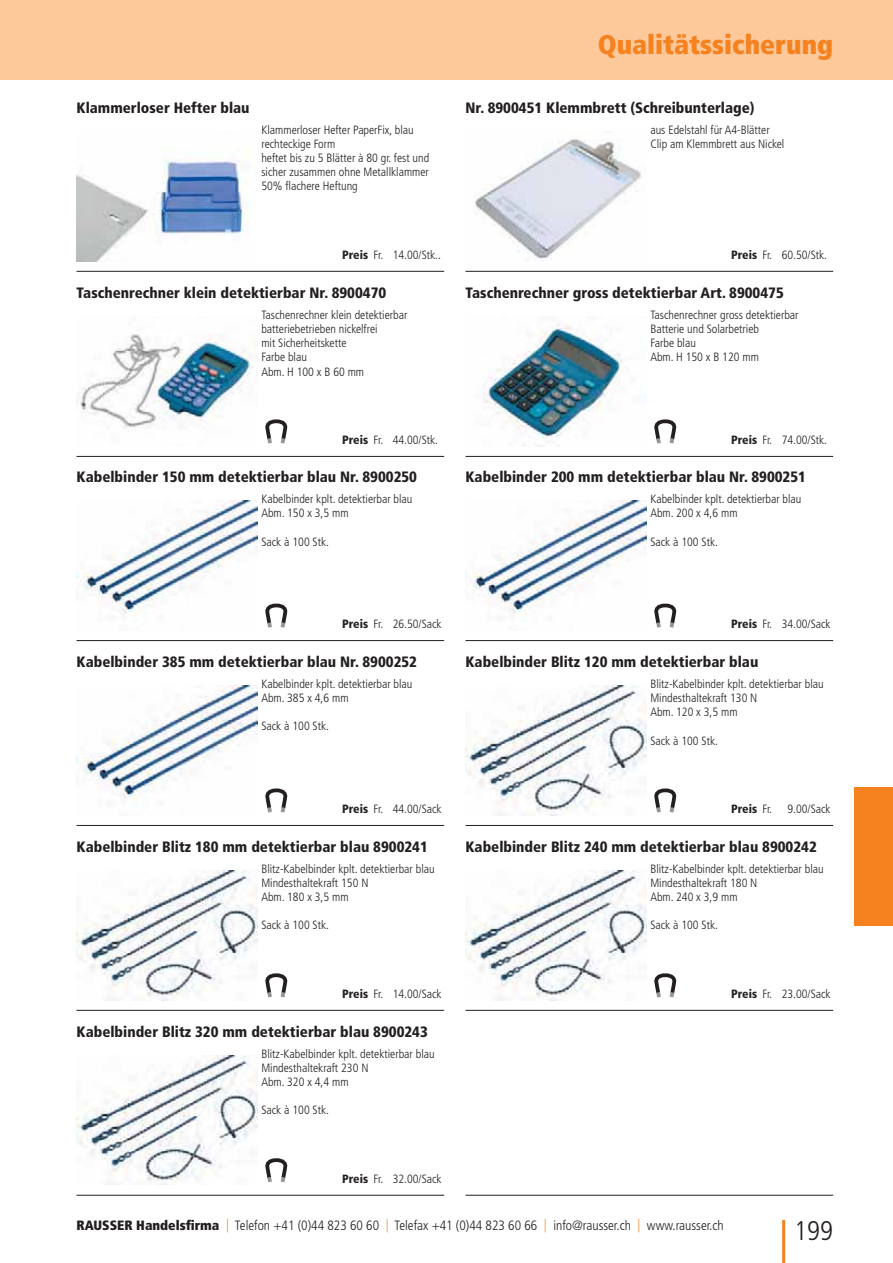
<style>
.page{position:relative;width:893px;height:1263px;background:#fff}
.page>*{position:absolute;margin:0;border:0;box-sizing:border-box;transform-origin:0 0}
.t1{font:900 condensed 27px "Frutiger LT Std";color:#f5821f}
.t2{font:300 condensed 27px "Frutiger LT Std";color:#231f20}
.t3{font:900 condensed 15px "Frutiger LT Std";color:#231f20}
.t4{font:300 condensed 13.5px "Frutiger LT Std";color:#231f20}
.t5{font:300 condensed 12px/14.1px "Frutiger LT Std";color:#231f20}
.t6{font:900 condensed 12px "Frutiger LT Std";color:#231f20}
.s1{font-weight:900}
.s2{font-weight:300}
.s3{color:#f5821f}
</style>
<div class="page">
<div style="left:0;top:0;width:893px;height:80px;background:#fdc99b"></div>
<div style="left:854px;top:787px;width:39px;height:139px;background:#f5821f"></div>
<hr style="left:782px;top:1220px;width:3px;height:43px;background:#f5821f">
<hr style="left:77px;top:271px;width:367px;height:1px;background:#231f20">
<hr style="left:465px;top:271px;width:368px;height:1px;background:#231f20">
<img style="left:77px;top:148px;width:173px;height:113px">
<img style="left:475px;top:139px;width:166px;height:122px">
<hr style="left:77px;top:1195px;width:367px;height:1px;background:#231f20">
<hr style="left:465px;top:1195px;width:368px;height:1px;background:#231f20">
<img style="left:77px;top:1055px;width:180px;height:130px">
<svg style="left:265px;top:1158px;width:23px;height:38px"></svg>
<hr style="left:77px;top:1010px;width:367px;height:1px;background:#231f20">
<hr style="left:465px;top:1010px;width:368px;height:1px;background:#231f20">
<img style="left:77px;top:871px;width:180px;height:129px">
<img style="left:465px;top:871px;width:181px;height:129px">
<svg style="left:265px;top:973px;width:23px;height:38px"></svg>
<svg style="left:654px;top:973px;width:23px;height:38px"></svg>
<hr style="left:77px;top:825px;width:367px;height:1px;background:#231f20">
<hr style="left:465px;top:825px;width:368px;height:1px;background:#231f20">
<img style="left:77px;top:686px;width:180px;height:114px">
<img style="left:465px;top:686px;width:181px;height:129px">
<svg style="left:265px;top:788px;width:23px;height:25px"></svg>
<svg style="left:654px;top:788px;width:23px;height:25px"></svg>
<hr style="left:77px;top:640px;width:367px;height:1px;background:#231f20">
<hr style="left:465px;top:640px;width:368px;height:1px;background:#231f20">
<img style="left:77px;top:501px;width:180px;height:114px">
<img style="left:465px;top:501px;width:181px;height:114px">
<svg style="left:265px;top:603px;width:23px;height:25px"></svg>
<svg style="left:654px;top:603px;width:23px;height:25px"></svg>
<hr style="left:77px;top:456px;width:367px;height:1px;background:#231f20">
<hr style="left:465px;top:456px;width:368px;height:1px;background:#231f20">
<img style="left:77px;top:334px;width:180px;height:95px">
<img style="left:482px;top:323px;width:141px;height:123px">
<svg style="left:265px;top:419px;width:23px;height:38px"></svg>
<svg style="left:654px;top:419px;width:23px;height:38px"></svg>
<h1 class="t1" style="left:598px;top:34px;width:237px">Qualitätssicherung</h1>
<p class="t3" style="left:77px;top:101px;width:175px">Klammerloser Hefter blau</p>
<p class="t3" style="left:465px;top:101px;width:291px">Nr. 8900451 Klemmbrett (Schreibunterlage)</p>
<p class="t5" style="left:261px;top:123px;width:169px">Klammerloser Hefter PaperFix, blau rechteckige Form<br>heftet bis zu 5 Blätter à 80 gr. fest und sicher zusammen ohne Metallklammer<br>50% flachere Heftung</p>
<p class="t5" style="left:650px;top:123px;width:135px">aus Edelstahl für A4-Blätter<br>Clip am Klemmbrett aus Nickel</p>
<p class="t5" style="left:342px;top:248px;width:100px"><span class="s1">Preis</span> Fr. 14.00/Stk..</p>
<p class="t5" style="left:731px;top:248px;width:97px"><span class="s1">Preis</span> Fr. 60.50/Stk.</p>
<p class="t3" style="left:77px;top:286px;width:311px">Taschenrechner klein detektierbar Nr. 8900470</p>
<p class="t3" style="left:465px;top:286px;width:320px">Taschenrechner gross detektierbar Art. 8900475</p>
<p class="t5" style="left:261px;top:309px;width:147px">Taschenrechner klein detektierbar batteriebetrieben nickelfrei<br>mit Sicherheitskette<br>Farbe blau<br>Abm. H 100 x B 60 mm</p>
<p class="t5" style="left:650px;top:309px;width:150px">Taschenrechner gross detektierbar<br>Batterie und Solarbetrieb<br>Farbe blau<br>Abm. H 150 x B 120 mm</p>
<p class="t5" style="left:342px;top:433px;width:97px"><span class="s1">Preis</span> Fr. 44.00/Stk.</p>
<p class="t5" style="left:731px;top:433px;width:97px"><span class="s1">Preis</span> Fr. 74.00/Stk.</p>
<p class="t3" style="left:77px;top:471px;width:342px">Kabelbinder 150 mm detektierbar blau Nr. 8900250</p>
<p class="t3" style="left:465px;top:471px;width:342px">Kabelbinder 200 mm detektierbar blau Nr. 8900251</p>
<p class="t5" style="left:261px;top:493px;width:153px">Kabelbinder kplt. detektierbar blau<br>Abm. 150 x 3,5 mm</p>
<p class="t5" style="left:261px;top:535px;width:69px">Sack à 100 Stk.</p>
<p class="t5" style="left:650px;top:493px;width:153px">Kabelbinder kplt. detektierbar blau<br>Abm. 200 x 4,6 mm</p>
<p class="t5" style="left:650px;top:535px;width:69px">Sack à 100 Stk.</p>
<p class="t5" style="left:342px;top:618px;width:101px"><span class="s1">Preis</span> Fr. 26.50/Sack</p>
<p class="t5" style="left:731px;top:618px;width:101px"><span class="s1">Preis</span> Fr. 34.00/Sack</p>
<p class="t3" style="left:77px;top:655px;width:342px">Kabelbinder 385 mm detektierbar blau Nr. 8900252</p>
<p class="t3" style="left:465px;top:655px;width:294px">Kabelbinder Blitz 120 mm detektierbar blau</p>
<p class="t5" style="left:261px;top:678px;width:153px">Kabelbinder kplt. detektierbar blau<br>Abm. 385 x 4,6 mm</p>
<p class="t5" style="left:261px;top:720px;width:69px">Sack à 100 Stk.</p>
<p class="t5" style="left:650px;top:678px;width:175px">Blitz-Kabelbinder kplt. detektierbar blau<br>Mindesthaltekraft 130 N<br>Abm. 120 x 3,5 mm</p>
<p class="t5" style="left:650px;top:734px;width:69px">Sack à 100 Stk.</p>
<p class="t5" style="left:342px;top:802px;width:101px"><span class="s1">Preis</span> Fr. 44.00/Sack</p>
<p class="t6" style="left:731px;top:804px;width:43px">Preis <span class="s2">Fr.</span></p>
<p class="t5" style="left:787px;top:802px;width:45px">9.00/Sack</p>
<p class="t3" style="left:77px;top:840px;width:353px">Kabelbinder Blitz 180 mm detektierbar blau 8900241</p>
<p class="t3" style="left:465px;top:840px;width:353px">Kabelbinder Blitz 240 mm detektierbar blau 8900242</p>
<p class="t5" style="left:261px;top:862px;width:175px">Blitz-Kabelbinder kplt. detektierbar blau<br>Mindesthaltekraft 150 N<br>Abm. 180 x 3,5 mm</p>
<p class="t5" style="left:261px;top:919px;width:69px">Sack à 100 Stk.</p>
<p class="t5" style="left:650px;top:862px;width:175px">Blitz-Kabelbinder kplt. detektierbar blau<br>Mindesthaltekraft 180 N<br>Abm. 240 x 3,9 mm</p>
<p class="t5" style="left:650px;top:919px;width:69px">Sack à 100 Stk.</p>
<p class="t5" style="left:342px;top:987px;width:101px"><span class="s1">Preis</span> Fr. 14.00/Sack</p>
<p class="t5" style="left:731px;top:987px;width:101px"><span class="s1">Preis</span> Fr. 23.00/Sack</p>
<p class="t3" style="left:77px;top:1025px;width:353px">Kabelbinder Blitz 320 mm detektierbar blau 8900243</p>
<p class="t5" style="left:261px;top:1047px;width:175px">Blitz-Kabelbinder kplt. detektierbar blau<br>Mindesthaltekraft 230 N<br>Abm. 320 x 4,4 mm</p>
<p class="t5" style="left:261px;top:1104px;width:69px">Sack à 100 Stk.</p>
<p class="t5" style="left:342px;top:1172px;width:101px"><span class="s1">Preis</span> Fr. 32.00/Sack</p>
<p class="t4" style="left:77px;top:1220px;width:649px"><span class="s1">RAUSSER Handelsfirma</span> <span class="s3">|</span> Telefon +41 (0)44 823 60 60 <span class="s3">|</span> Telefax +41 (0)44 823 60 66 <span class="s3">|</span> info@rausser.ch <span class="s3">|</span> www.rausser.ch</p>
<h1 class="t2" style="left:794px;top:1219px;width:40px">199</h1>
</div>
